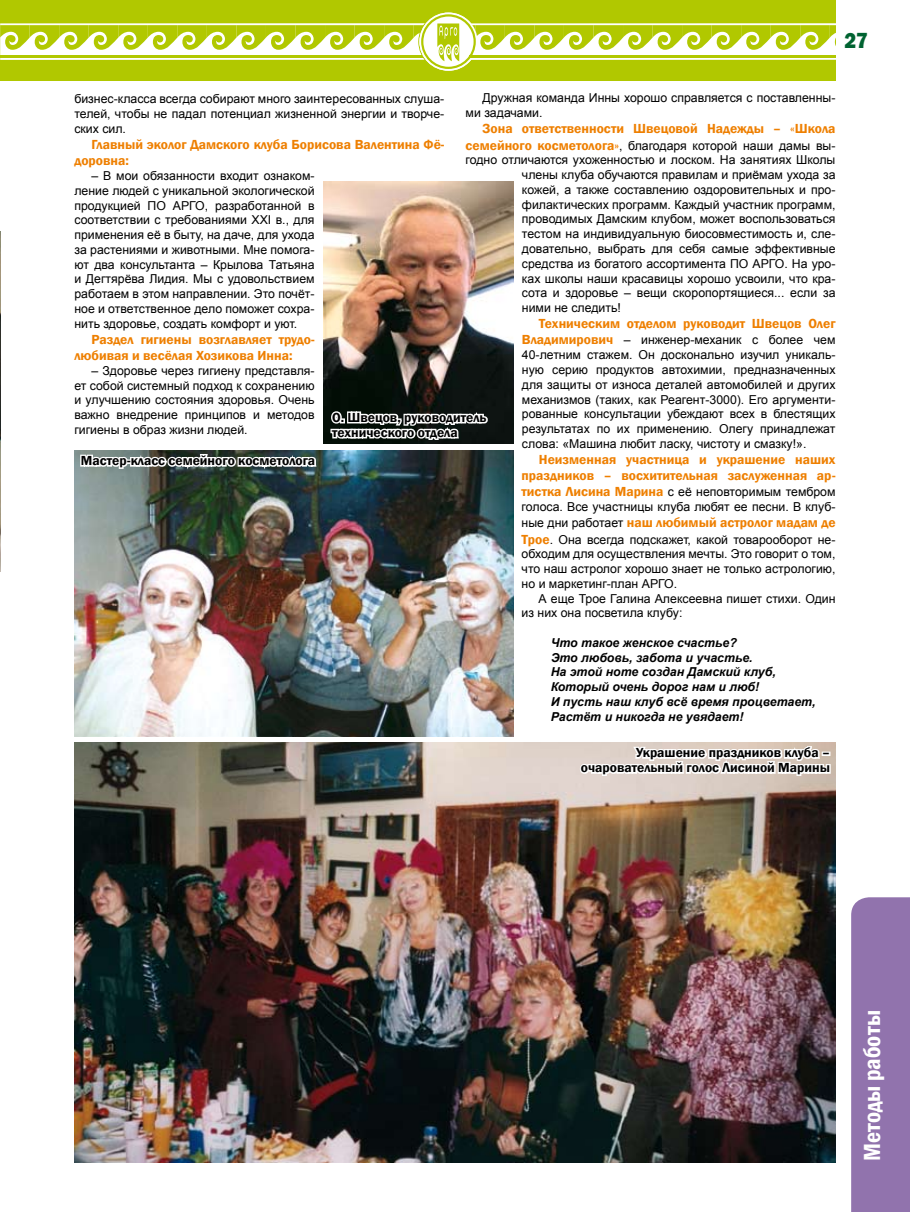
<style>
.page{position:relative;width:910px;height:1212px;background:#fff}
.page>*{position:absolute;margin:0;border:0;box-sizing:border-box;transform-origin:0 0}
.t1{font:600 condensed 24px "Franklin Gothic";color:#fff}
.t2{font:800 22.5px "Franklin Gothic";color:#006331;scale:.9 1}
.t3{font:600 13.5px/16.2px "Franklin Gothic";color:#ee7f00}
.t4{font:600 13.5px/15px "Franklin Gothic";color:#000}
.t5{font:12.3px/14.7px "Arial";color:#000;text-align:justify}
.t6{font:italic 700 12.3px/14.7px "Arial";color:#000}
.s1{font-family:"Franklin Gothic";font-weight:600;font-size:13.5px;color:#ee7f00}
.s2{font-family:"Arial";font-weight:400;font-size:12.3px;color:#000}
</style>
<div class="page">
<div style="left:0;top:0;width:836px;height:81px;background:#b1c800"></div>
<svg style="left:0;top:12px;width:836px;height:59px"></svg>
<hr style="left:470px;top:56px;width:366px;height:2px;background:#b1c800">
<img style="left:75px;top:743px;width:761px;height:419px">
<img style="left:75px;top:451px;width:438px;height:285px">
<img style="left:323px;top:182px;width:190px;height:261px">
<img style="left:0;top:231px;width:1px;height:340px">
<div style="left:851px;top:897px;width:59px;height:315px;background:#9173ad"></div>
<svg style="left:329px;top:403px;width:161px;height:41px"></svg>
<svg style="left:79px;top:450px;width:240px;height:25px"></svg>
<svg style="left:577px;top:742px;width:255px;height:39px"></svg>
<h2 class="t2" style="left:844px;top:26px;width:27px">27</h2>
<p class="t5" style="left:466px;top:91px;width:371px;text-indent:17px">Дружная команда Инны хорошо справляется с поставленны&shy;ми задачами.</p>
<p class="t3" style="left:483px;top:121px;width:354px">Зона ответственности Швецовой Надежды – «Школа</p>
<p class="t5" style="left:466px;top:138px;width:371px"><span class="s1">семейного косметолога»</span>, благодаря которой наши дамы вы-</p>
<p class="t5" style="left:466px;top:153px;width:371px">годно отличаются ухоженностью и лоском. На занятиях Школы</p>
<p class="t5" style="left:522px;top:168px;width:315px">члены клуба обучаются правилам и приёмам ухода за</p>
<p class="t5" style="left:522px;top:182px;width:315px">кожей, а также составлению оздоровительных и про-</p>
<p class="t5" style="left:522px;top:197px;width:315px">филактических программ. Каждый участник программ,</p>
<p class="t5" style="left:522px;top:212px;width:315px">проводимых Дамским клубом, может воспользоваться</p>
<p class="t5" style="left:522px;top:227px;width:315px">тестом на индивидуальную биосовместимость и, сле-</p>
<p class="t5" style="left:522px;top:241px;width:315px">довательно, выбрать для себя самые эффективные</p>
<p class="t5" style="left:522px;top:256px;width:315px">средства из богатого ассортимента ПО АРГО. На уро-</p>
<p class="t5" style="left:522px;top:271px;width:315px">ках школы наши красавицы хорошо усвоили, что кра-</p>
<p class="t5" style="left:522px;top:286px;width:315px">сота и здоровье – вещи скоропортящиеся... если за</p>
<p class="t5" style="left:522px;top:300px;width:100px">ними не следить!</p>
<p class="t3" style="left:539px;top:316px;width:298px">Техническим отделом руководит Швецов Олег</p>
<p class="t5" style="left:522px;top:333px;width:315px"><span class="s1">Владимирович</span> – инженер-механик с более чем 40-летним стажем. Он досконально изучил уникаль&shy;ную серию продуктов автохимии, предназначенных для защиты от износа деталей автомобилей и других механизмов (таких, как Реагент-3000). Его аргументи&shy;рованные консультации убеждают всех в блестящих результатах по их применению. Олегу принадлежат слова: «Машина любит ласку, чистоту и смазку!».</p>
<p class="t3" style="left:522px;top:451px;width:315px;text-align:right">Неизменная участница и украшение наших праздников – восхитительная заслуженная ар-</p>
<p class="t5" style="left:522px;top:485px;width:315px"><span class="s1">тистка Лисина Марина</span> с её неповторимым тембром голоса. Все участницы клуба любят ее песни. В клуб-</p>
<p class="t3" style="left:522px;top:515px;width:315px"><span class="s2">ные дни работает</span> наш любимый астролог мадам де</p>
<p class="t5" style="left:522px;top:532px;width:315px"><span class="s1">Трое</span>. Она всегда подскажет, какой товарооборот не&shy;обходим для осуществления мечты. Это говорит о том, что наш астролог хорошо знает не только астрологию, но и маркетинг-план АРГО.</p>
<p class="t5" style="left:522px;top:591px;width:315px;text-indent:17px">А еще Трое Галина Алексеевна пишет стихи. Один из них она посветила клубу:</p>
<p class="t6" style="left:551px;top:636px;width:266px">Что такое женское счастье?<br>Это любовь, забота и участье.<br>На этой ноте создан Дамский клуб,<br>Который очень дорог нам и люб!<br>И пусть наш клуб всё время процветает,<br>Растёт и никогда не увядает!</p>
<p class="t5" style="left:74px;top:92px;width:371px">бизнес-класса всегда собирают много заинтересованных слуша&shy;телей, чтобы не падал потенциал жизненной энергии и творче&shy;ских сил.</p>
<p class="t3" style="left:74px;top:137px;width:371px;text-indent:17px">Главный эколог Дамского клуба Борисова Валентина Фё&shy;доровна:</p>
<p class="t5" style="left:74px;top:169px;width:242px;text-indent:17px">– В мои обязанности входит ознаком&shy;ление людей с уникальной экологической продукцией ПО АРГО, разработанной в соответствии с требованиями XXI в., для применения её в быту, на даче, для ухода за растениями и животными. Мне помога&shy;ют два консультанта – Крылова Татьяна и Дегтярёва Лидия. Мы с удовольствием работаем в этом направлении. Это почёт&shy;ное и ответственное дело поможет сохра&shy;нить здоровье, создать комфорт и уют.</p>
<p class="t3" style="left:74px;top:331px;width:242px;text-indent:17px">Раздел гигиены возглавляет трудо&shy;любивая и весёлая Хозикова Инна:</p>
<p class="t5" style="left:74px;top:363px;width:242px;text-indent:17px">– Здоровье через гигиену представля&shy;ет собой системный подход к сохранению и улучшению состояния здоровья. Очень важно внедрение принципов и методов гигиены в образ жизни людей.</p>
<p class="t4" style="left:332px;top:410px;width:156px">О. Швецов, руководитель технического отдела</p>
<p class="t4" style="left:81px;top:453px;width:236px">Мастер-класс семейного косметолога</p>
<p class="t4" style="left:581px;top:745px;width:251px;text-align:right">Украшение праздников клуба – очаровательный голос Лисиной Марины</p>
<h1 class="t1" style="left:856px;top:1161px;width:152px;rotate:-90deg">Методы работы</h1>
</div>
